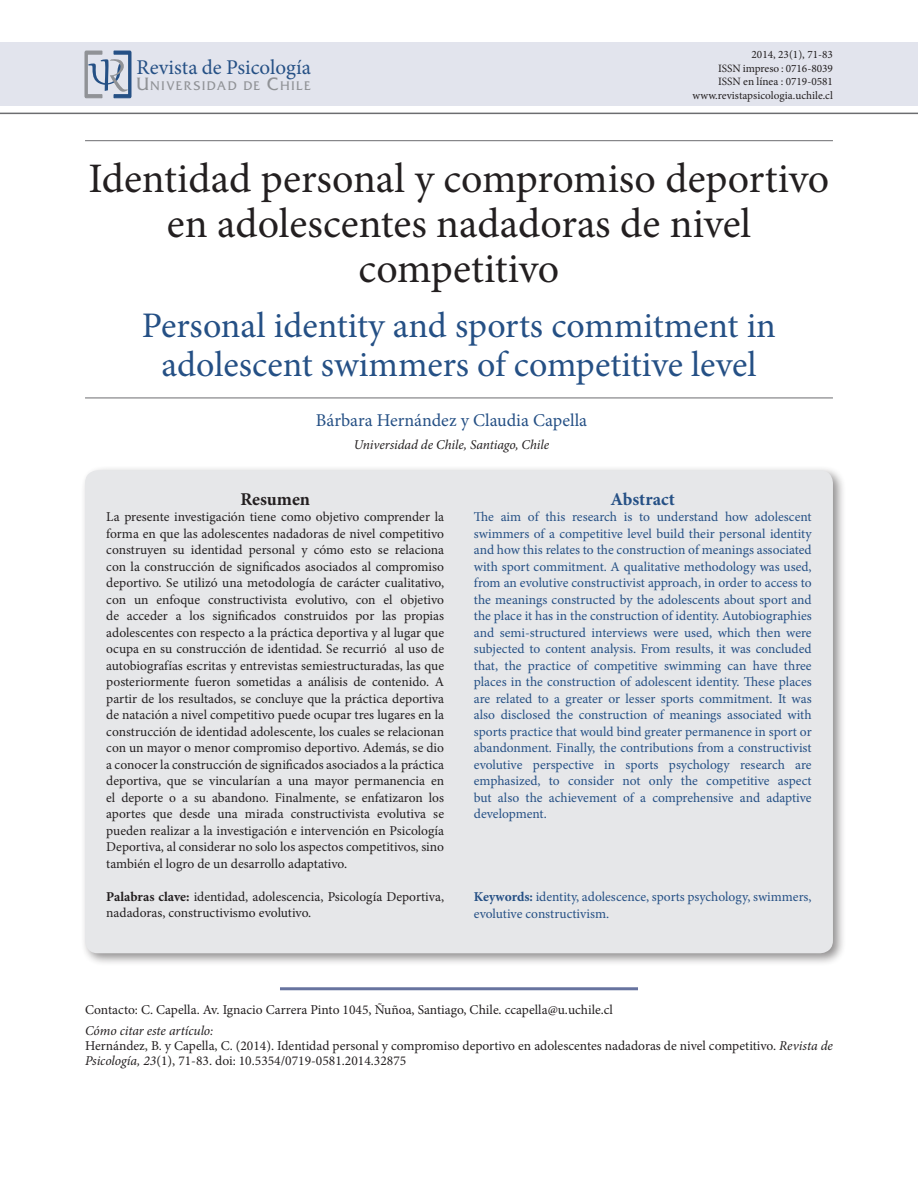
<style>
.page{position:relative;width:918px;height:1188px;background:#fff}
.page>*{position:absolute;margin:0;border:0;box-sizing:border-box;transform-origin:0 0}
.TITULO_ESPAÑOL{font:42px/45px "Minion Pro";color:#231f20;text-align:center}
.TITULO_INGLES{font:36px/39px "Minion Pro";color:#255085;text-align:center}
.t1{font:21px "Minion Pro";color:#255085}
.AUTORES{font:18px "Minion Pro";color:#255085}
.TITULO_ABSTRACT{font:700 18px "Minion Pro";color:#255085}
.TITULO_RESUMEN{font:700 18px "Minion Pro";color:#231f20}
.RESUMEN{font:13.5px/16.5px "Minion Pro";color:#231f20;text-align:justify}
.ABSTRACT{font:13.5px/16.5px "Minion Pro";color:#255085;text-align:justify}
.FINANCIAM{font:13.5px/15px "Minion Pro";color:#231f20}
.INSTITUCION{font:italic 13.5px "Minion Pro";letter-spacing:-.005em;color:#231f20}
.FINANCIAM-2{font:italic 13.5px "Minion Pro";letter-spacing:-.01em;color:#231f20}
.t2{font:11.55px "Friz Quadrata Font";letter-spacing:.085em;color:#909296}
.CABEZAL_NEG{font:11.25px "Minion Pro";color:#231f20}
.s1{font-size:16.5px}
.s2{font-weight:700}
.s3{font-style:italic}
</style>
<div class="page">
<div style="left:0;top:43px;width:918px;height:63px;background:#e2e4ed"></div>
<hr style="left:0;top:113px;width:918px;height:1px;background:#6c6d70">
<svg style="left:85px;top:51px;width:46px;height:47px"></svg>
<div style="left:80px;top:465px;width:767px;height:502px;background:#231f20;opacity:.5"></div>
<div style="left:85px;top:470px;width:748px;height:483px;background:#e6e7e9;border-radius:13px"></div>
<hr style="left:85px;top:140px;width:748px;height:1px;background:#6c6d70">
<hr style="left:280px;top:987px;width:358px;height:3px;background:#67739f">
<hr style="left:85px;top:398px;width:748px;height:1px;background:#6c6d70">
<p class="t1" style="left:137px;top:53px;width:176px">Revista de Psicología</p>
<p class="t2" style="left:137px;top:79px;width:176px"><span class="s1">U</span> NIVERSIDAD DE <span class="s1">C</span> HILE</p>
<p class="CABEZAL_NEG" style="left:752px;top:47px;width:83px">2014, 23(1), 71-83</p>
<p class="CABEZAL_NEG" style="left:718px;top:61px;width:116px">ISSN impreso : 0716-8039</p>
<p class="CABEZAL_NEG" style="left:718px;top:74px;width:116px">ISSN en línea : 0719-0581</p>
<p class="CABEZAL_NEG" style="left:693px;top:88px;width:142px">www.revistapsicologia.uchile.cl</p>
<p class="TITULO_ESPAÑOL" style="left:89px;top:156px;width:742px">Identidad personal y compromiso deportivo en adolescentes nadadoras de nivel competitivo</p>
<p class="TITULO_INGLES" style="left:142px;top:306px;width:636px">Personal identity and sports commitment in adolescent swimmers of competitive level</p>
<p class="AUTORES" style="left:316px;top:408px;width:273px">Bárbara Hernández y Claudia Capella</p>
<p class="INSTITUCION" style="left:354px;top:436px;width:197px">Universidad de Chile, Santiago, Chile</p>
<p class="TITULO_RESUMEN" style="left:240px;top:486px;width:71px">Resumen</p>
<p class="RESUMEN" style="left:106px;top:509px;width:339px">La presente investigación tiene como objetivo comprender la forma en que las adolescentes nadadoras de nivel competitivo construyen su identidad personal y cómo esto se relaciona con la construcción de significados asociados al compromiso deportivo. Se utilizó una metodología de carácter cualitativo, con un enfoque constructivista evolutivo, con el objetivo de acceder a los significados construidos por las propias adolescentes con respecto a la práctica deportiva y al lugar que ocupa en su construcción de identidad. Se recurrió al uso de autobiografías escritas y entrevistas semiestructuradas, las que posteriormente fueron sometidas a análisis de contenido. A partir de los resultados, se concluye que la práctica deportiva de natación a nivel competitivo puede ocupar tres lugares en la construcción de identidad adolescente, los cuales se relacionan con un mayor o menor compromiso deportivo. Además, se dio a conocer la construcción de significados asociados a la práctica deportiva, que se vincularían a una mayor permanencia en el deporte o a su abandono. Finalmente, se enfatizaron los aportes que desde una mirada constructivista evolutiva se pueden realizar a la investigación e intervención en Psicología Deportiva, al considerar no solo los aspectos competitivos, sino también el logro de un desarrollo adaptativo.</p>
<p class="RESUMEN" style="left:106px;top:888px;width:339px"><span class="s2">Palabras clave:</span> identidad, adolescencia, Psicología Deportiva, nadadoras, constructivismo evolutivo.</p>
<p class="TITULO_ABSTRACT" style="left:611px;top:486px;width:66px">Abstract</p>
<p class="ABSTRACT" style="left:474px;top:509px;width:339px">The aim of this research is to understand how adolescent swimmers of a competitive level build their personal identity and how this relates to the construction of meanings associated with sport commitment. A qualitative methodology was used, from an evolutive constructivist approach, in order to access to the meanings constructed by the adolescents about sport and the place it has in the construction of identity. Autobiographies and semi-structured interviews were used, which then were subjected to content analysis. From results, it was concluded that, the practice of competitive swimming can have three places in the construction of adolescent identity. These places are related to a greater or lesser sports commitment. It was also disclosed the construction of meanings associated with sports practice that would bind greater permanence in sport or abandonment. Finally, the contributions from a constructivist evolutive perspective in sports psychology research are emphasized, to consider not only the competitive aspect but also the achievement of a comprehensive and adaptive development.</p>
<p class="ABSTRACT" style="left:474px;top:889px;width:339px"><span class="s2">Keywords:</span> identity, adolescence, sports psychology, swimmers, evolutive constructivism.</p>
<p class="FINANCIAM" style="left:85px;top:1002px;width:529px">Contacto: C. Capella. Av. Ignacio Carrera Pinto 1045, Ñuñoa, Santiago, Chile. ccapella@u.uchile.cl</p>
<p class="FINANCIAM-2" style="left:85px;top:1021px;width:130px">Cómo citar este artículo:</p>
<p class="FINANCIAM" style="left:85px;top:1038px;width:749px">Hernández, B. y Capella, C. (2014). Identidad personal y compromiso deportivo en adolescentes nadadoras de nivel competitivo. <span class="s3">Revista de<br>Psicología, 23</span>(1), 71-83. doi: 10.5354/0719-0581.2014.32875</p>
</div>
